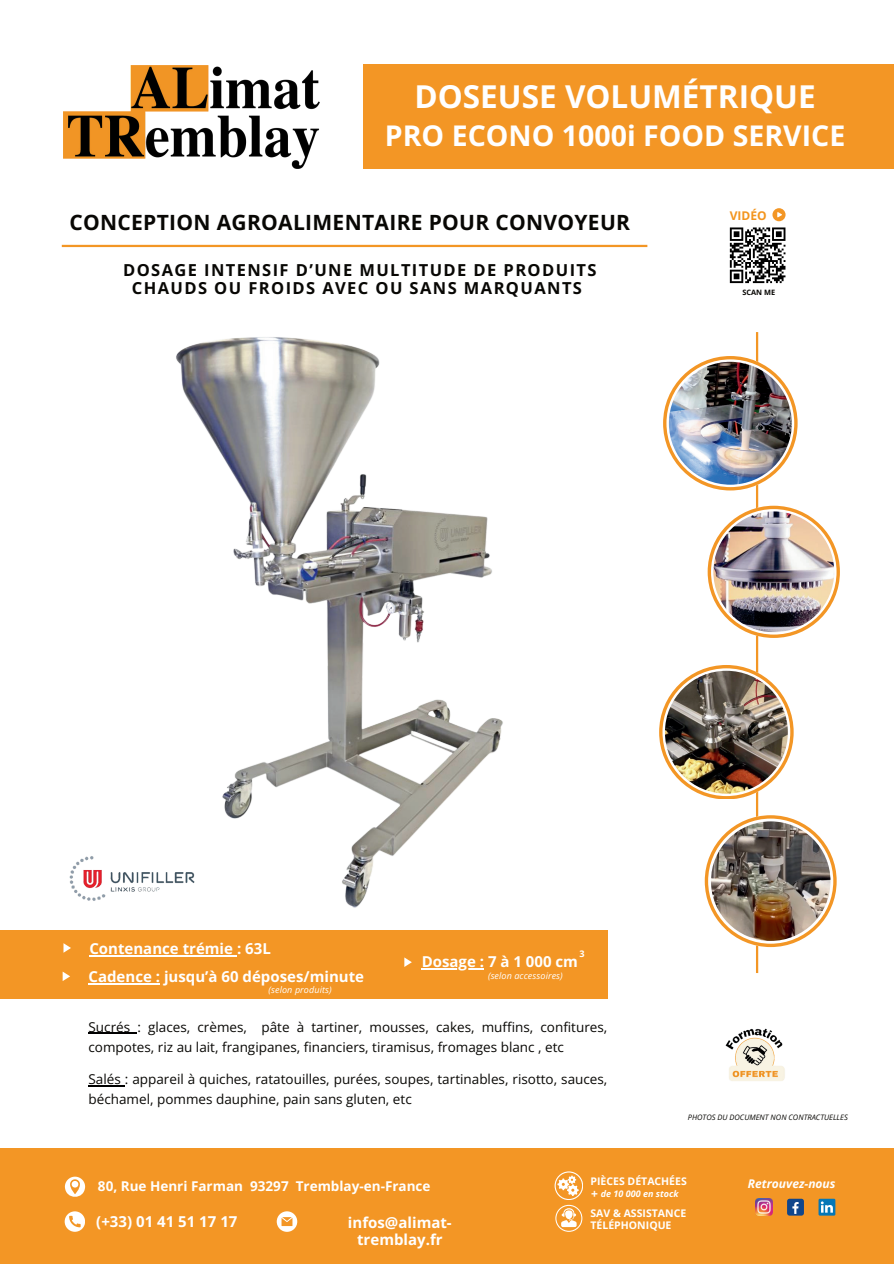
<style>
.page{position:relative;width:894px;height:1264px;background:#fff}
.page>*{position:absolute;margin:0;border:0;box-sizing:border-box;transform-origin:0 0}
.t1{font:700 31.5px "Open Sans";color:#fff}
.t2{font:700 28.5px "Open Sans";color:#fff}
.t3{font:700 21px "Open Sans";letter-spacing:.015em;color:#080704}
.t4{font:700 16.5px/18px "Open Sans";letter-spacing:.085em;color:#080704;text-align:center}
.t5{font:700 15px/16.8px "Open Sans";color:#fff;text-align:center}
.t6{font:13.5px/20.2px "Open Sans";color:#080704}
.t7{font:700 13.5px "Open Sans";color:#fff}
.t8{font:italic 700 12px "Open Sans";color:#fff}
.t9{font:700 12px "Open Sans";color:#f3951e}
.t10{font:700 10.5px/11.4px "Open Sans";color:#fff}
.t11{font:italic 9px "Open Sans";letter-spacing:.01em;color:#fff}
.t12{font:italic 700 9px "Open Sans";color:#fff}
.t13{font:700 9px "Open Sans";color:#fff}
.t14{font:italic 7.5px "Open Sans";color:#080704}
.t15{font:700 7.35px "Open Sans";color:#080704}
.s1{font-style:normal;font-size:12px}
</style>
<div class="page">
<hr style="left:62px;top:245px;width:585px;height:2px;background:#f39625">
<img style="left:64px;top:66px;width:255px;height:102px">
<hr style="left:755px;top:332px;width:3px;height:641px;background:#f39625">
<svg style="left:707px;top:505px;width:132px;height:132px"></svg>
<img style="left:713px;top:511px;width:121px;height:121px;border-radius:50%">
<svg style="left:704px;top:815px;width:132px;height:132px"></svg>
<img style="left:710px;top:821px;width:120px;height:119px;border-radius:50%">
<img style="left:69px;top:856px;width:100px;height:45px">
<div style="left:363px;top:64px;width:530px;height:104px;background:#f39625"></div>
<svg style="left:729px;top:208px;width:57px;height:76px"></svg>
<svg style="left:659px;top:665px;width:134px;height:134px"></svg>
<img style="left:664px;top:670px;width:123px;height:123px;border-radius:50%">
<img style="left:725px;top:1028px;width:60px;height:53px">
<div style="left:0;top:1148px;width:893px;height:115px;background:#f39625"></div>
<svg style="left:65px;top:1176px;width:20px;height:21px"></svg>
<img style="left:755px;top:1198px;width:17px;height:17px">
<svg style="left:786px;top:1198px;width:17px;height:17px"></svg>
<svg style="left:792px;top:1201px;width:6px;height:12px"></svg>
<svg style="left:818px;top:1198px;width:17px;height:17px"></svg>
<svg style="left:554px;top:1171px;width:28px;height:60px"></svg>
<svg style="left:65px;top:1211px;width:20px;height:20px"></svg>
<svg style="left:277px;top:1211px;width:20px;height:20px"></svg>
<svg style="left:663px;top:356px;width:133px;height:134px"></svg>
<img style="left:668px;top:362px;width:123px;height:122px;border-radius:50%">
<img style="left:169px;top:337px;width:334px;height:571px">
<hr style="left:88px;top:1032px;width:49px;height:1px;background:#000">
<hr style="left:88px;top:1085px;width:37px;height:1px;background:#000">
<div style="left:0;top:930px;width:607px;height:68px;background:#f39625"></div>
<hr style="left:421px;top:968px;width:63px;height:1px;background:#fff">
<hr style="left:88px;top:983px;width:72px;height:1px;background:#fff">
<h1 class="t1" style="left:414px;top:74px;width:402px">DOSEUSE VOLUMÉTRIQUE</h1>
<h2 class="t2" style="left:385px;top:116px;width:462px">PRO ECONO 1000i FOOD SERVICE</h2>
<h3 class="t3" style="left:69px;top:208px;width:562px">CONCEPTION AGROALIMENTAIRE POUR CONVOYEUR</h3>
<p class="t4" style="left:123px;top:260px;width:475px">DOSAGE INTENSIF D’UNE MULTITUDE DE PRODUITS<br>CHAUDS OU FROIDS AVEC OU SANS MARQUANTS</p>
<p class="t9" style="left:729px;top:207px;width:38px">VIDÉO</p>
<p class="t15" style="left:742px;top:287px;width:34px">SCAN ME</p>
<p class="t5" style="left:89px;top:939px;width:183px">Contenance trémie : 63L</p>
<p class="t5" style="left:88px;top:968px;width:277px">Cadence : jusqu’à 60 déposes/minute</p>
<p class="t11" style="left:268px;top:983px;width:65px">(selon produits)</p>
<p class="t13" style="left:579px;top:947px;width:7px">3</p>
<p class="t5" style="left:421px;top:952px;width:158px">Dosage : 7 à 1 000 cm</p>
<p class="t11" style="left:488px;top:969px;width:76px">(selon accessoires)</p>
<p class="t6" style="left:88px;top:1016px;width:520px">Sucrés : glaces, crèmes, pâte à tartiner, mousses, cakes, muffins, confitures, compotes, riz au lait, frangipanes, financiers, tiramisus, fromages blanc , etc</p>
<p class="t6" style="left:88px;top:1068px;width:520px">Salés : appareil à quiches, ratatouilles, purées, soupes, tartinables, risotto, sauces, béchamel, pommes dauphine, pain sans gluten, etc</p>
<p class="t14" style="left:687px;top:1111px;width:161px">PHOTOS DU DOCUMENT NON CONTRACTUELLES</p>
<p class="t7" style="left:98px;top:1176px;width:334px">80, Rue Henri Farman 93297 Tremblay-en-France</p>
<p class="t10" style="left:590px;top:1174px;width:98px">PIÈCES DÉTACHÉES</p>
<p class="t12" style="left:591px;top:1187px;width:89px"><span class="s1">+</span> de 10 000 en stock</p>
<p class="t5" style="left:96px;top:1212px;width:143px">(+33) 01 41 51 17 17</p>
<p class="t5" style="left:348px;top:1213px;width:105px">infos@alimat&shy;tremblay.fr</p>
<p class="t10" style="left:590px;top:1207px;width:97px">SAV &amp; ASSISTANCE<br>TÉLÉPHONIQUE</p>
<p class="t8" style="left:747px;top:1175px;width:89px">Retrouvez-nous</p>
</div>
